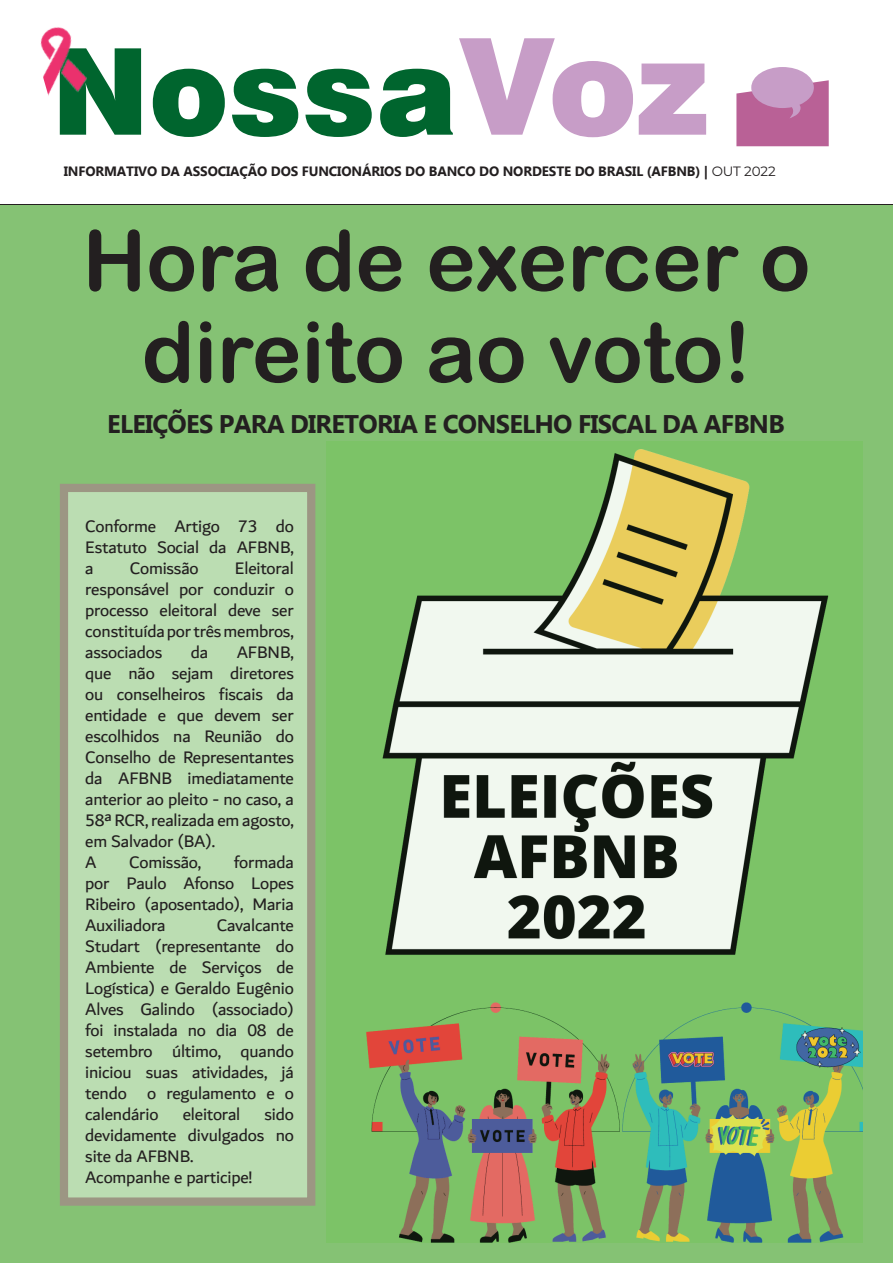
<style>
.page{position:relative;width:893px;height:1263px;background:#fff}
.page>*{position:absolute;margin:0;border:0;box-sizing:border-box;transform-origin:0 0}
.t1{font:900 133.95px "Swiss 721 BT";color:#c79dc7}
.t2{font:900 120px "Swiss 721 BT";color:#00652e}
.t3{font:84px/91.5px "Arial Rounded MT Bold";color:#231f20;text-align:center}
.t4{font:700 25.5px "Myanmar Text";letter-spacing:-.03em;color:#231f20}
.t5{font:18px/21px "Dubai";letter-spacing:-.01em;color:#231f20;text-align:justify}
.t6{font:700 13.5px "Myanmar Text";letter-spacing:-.01em;color:#231f20}
.s1{font-family:"Montserrat";font-weight:400}
</style>
<div class="page">
<div style="left:0;top:205px;width:893px;height:1058px;background:#85c274"></div>
<hr style="left:0;top:204px;width:893px;height:1px;background:#231f20">
<svg style="left:736px;top:67px;width:93px;height:79px"></svg>
<img style="left:40px;top:27px;width:47px;height:69px">
<img style="left:326px;top:441px;width:536px;height:801px">
<div style="left:60px;top:484px;width:255px;height:722px;background:#bbddb2;border:8px solid #b96196"></div>
<h1 class="t1" style="left:458px;top:6px;width:252px">Voz</h1>
<h2 class="t2" style="left:52px;top:19px;width:408px">Nossa</h2>
<p class="t6" style="left:64px;top:163px;width:713px">INFORMATIVO DA ASSOCIAÇÃO DOS FUNCIONÁRIOS DO BANCO DO NORDESTE DO BRASIL (AFBNB) | <span class="s1">OUT 2022</span></p>
<h3 class="t3" style="left:82px;top:214px;width:729px">Hora de exercer o direito ao voto!</h3>
<h3 class="t4" style="left:107px;top:409px;width:679px">ELEIÇÕES PARA DIRETORIA E CONSELHO FISCAL DA AFBNB</h3>
<p class="t5" style="left:85px;top:515px;width:210px">Conforme Artigo 73 do Estatuto Social da AFBNB, a</p>
<p class="t5" style="left:85px;top:557px;width:210px;text-indent:150px">Eleitoral responsável por conduzir o processo eleitoral deve ser constituída por três membros, associados</p>
<p class="t5" style="left:130px;top:557px;width:70px">Comissão</p>
<p class="t5" style="left:191px;top:641px;width:19px">da</p>
<p class="t5" style="left:85px;top:641px;width:210px;text-align:left;text-indent:151px">AFBNB, que não sejam diretores ou conselheiros fiscais da entidade e que devem ser escolhidos na Reunião do<br>Conselho de Representantes da AFBNB imediatamente anterior ao pleito - no caso, a<br>58ª RCR, realizada em agosto, em Salvador (BA).<br>A</p>
<p class="t5" style="left:85px;top:851px;width:210px;text-indent:149px">formada por Paulo Afonso Lopes Ribeiro (aposentado), Maria Auxiliadora</p>
<p class="t5" style="left:129px;top:851px;width:74px">Comissão,</p>
<p class="t5" style="left:85px;top:914px;width:210px;text-indent:132px">Cavalcante Studart (representante do Ambiente de Serviços de Logística) e Geraldo Eugênio Alves Galindo (associado) foi instalada no dia 08 de setembro último, quando iniciou suas atividades, já tendo o regulamento e o calendário</p>
<p class="t5" style="left:85px;top:1103px;width:210px;text-align:left;text-indent:179px">sido devidamente divulgados no site da AFBNB.<br>Acompanhe e participe!</p>
<p class="t5" style="left:183px;top:1103px;width:59px">eleitoral</p>
</div>
